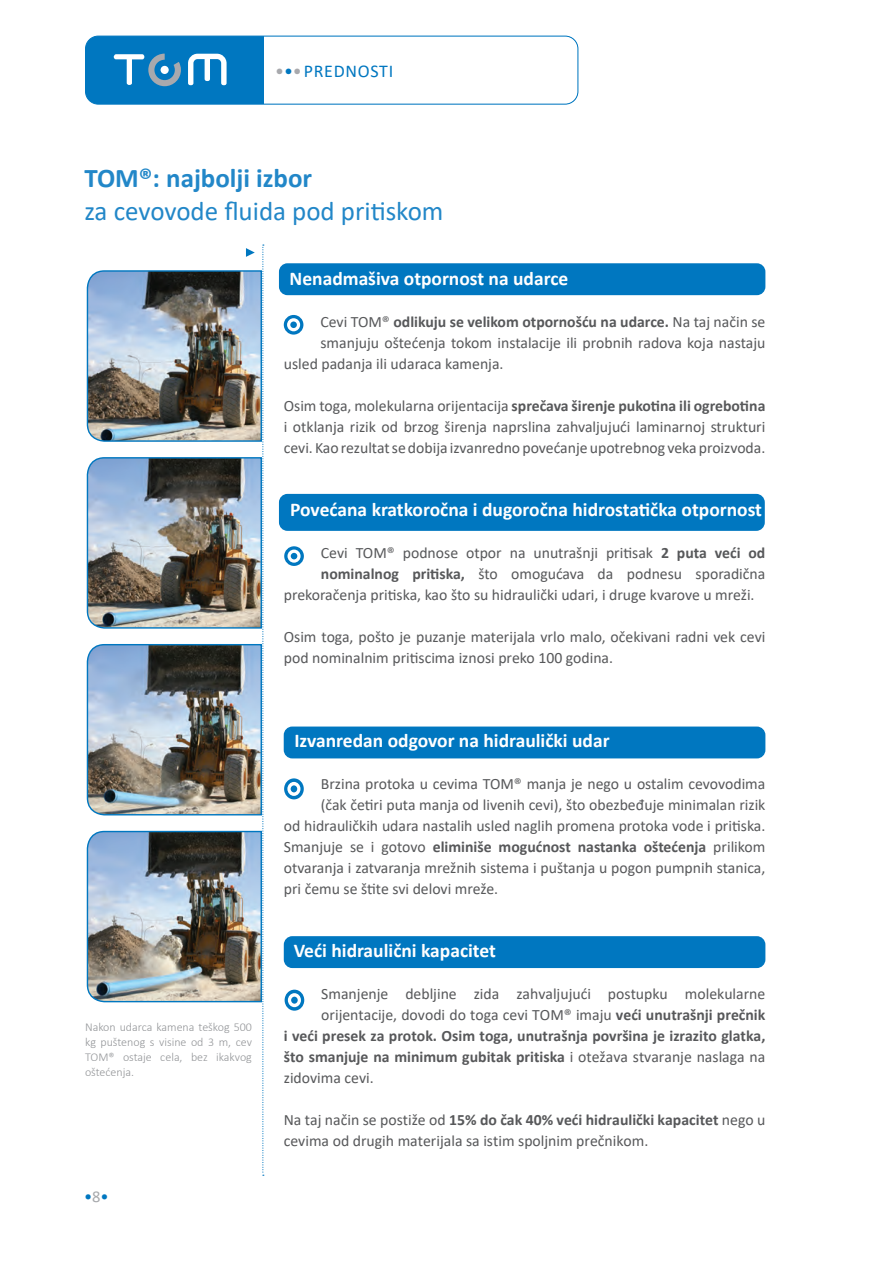
<style>
.page{position:relative;width:893px;height:1263px;background:#fff}
.page>*{position:absolute;margin:0;border:0;box-sizing:border-box;transform-origin:0 0}
.t1{font:27px "Calibri";color:#2287c8}
.t2{font:700 27px "Calibri";color:#2287c8}
.t3{font:700 19.5px "Calibri";color:#fff}
.t4{font:18px "Calibri";letter-spacing:.04em;color:#0077c0}
.t5{font:16.5px "Calibri";color:#0077c0}
.t6{font:15.75px/21px "Calibri";color:#57585a}
.t7{font:700 15.75px "Calibri";color:#57585a}
.t8{font:300 12px/15px "Calibri";color:#939598;text-align:justify}
.s1{color:#a8a9ad}
.s2{font-weight:400}
.s3{font-weight:700}
.s4{color:#a7a9ac}
</style>
<div class="page">
<div style="left:85px;top:36px;width:493px;height:68px;background:#0077c0;border-radius:13px"></div>
<div style="left:264px;top:36px;width:314px;height:68px;background:#fff"></div>
<div style="left:85px;top:36px;width:493px;height:68px;border:1px solid #0077c0;border-radius:13px"></div>
<svg style="left:188px;top:54px;width:39px;height:31px"></svg>
<svg style="left:114px;top:54px;width:67px;height:32px"></svg>
<div style="left:161px;top:66px;width:8px;height:8px;background:#fff;border-radius:50%"></div>
<div style="left:279px;top:494px;width:486px;height:37px;background:#0077c0;border-radius:9px"></div>
<div style="left:279px;top:263px;width:486px;height:32px;background:#0077c0;border-radius:9px"></div>
<img style="left:86px;top:244px;width:178px;height:932px">
<svg style="left:284px;top:315px;width:19px;height:20px"></svg>
<svg style="left:284px;top:546px;width:20px;height:20px"></svg>
<svg style="left:284px;top:778px;width:20px;height:21px"></svg>
<div style="left:284px;top:936px;width:481px;height:32px;background:#0077c0;border-radius:9px"></div>
<svg style="left:285px;top:990px;width:19px;height:21px"></svg>
<div style="left:284px;top:726px;width:481px;height:32px;background:#0077c0;border-radius:9px"></div>
<p class="t4" style="left:275px;top:59px;width:120px"><span class="s1">•</span>•<span class="s1">•</span>PREDNOSTI</p>
<p class="t2" style="left:84px;top:159px;width:229px">TOM®: najbolji izbor</p>
<p class="t1" style="left:84px;top:192px;width:361px">za cevovode fluida pod pritiskom</p>
<p class="t3" style="left:290px;top:265px;width:280px">Nenadmašiva otpornost na udarce</p>
<p class="t7" style="left:320px;top:311px;width:446px"><span class="s2">Cevi TOM®</span> odlikuju se velikom otpornošću na udarce. <span class="s2">Na taj način se</span></p>
<p class="t6" style="left:320px;top:332px;width:446px">smanjuju oštećenja tokom instalacije ili probnih radova koja nastaju</p>
<p class="t6" style="left:284px;top:353px;width:221px">usled padanja ili udaraca kamenja.</p>
<p class="t6" style="left:284px;top:395px;width:483px;text-align:justify">Osim toga, molekularna orijentacija <span class="s3">sprečava širenje pukotina ili ogrebotina </span>i otklanja rizik od brzog širenja naprslina zahvaljujući laminarnoj strukturi cevi. Kao rezultat se dobija izvanredno povećanje upotrebnog veka proizvoda.</p>
<p class="t3" style="left:290px;top:496px;width:473px">Povećana kratkoročna i dugoročna hidrostatička otpornost</p>
<p class="t6" style="left:321px;top:542px;width:446px">Cevi TOM® podnose otpor na unutrašnji pritisak <span class="s3">2 puta veći od</span></p>
<p class="t6" style="left:321px;top:563px;width:446px"><span class="s3">nominalnog pritiska,</span> što omogućava da podnesu sporadična</p>
<p class="t6" style="left:284px;top:584px;width:472px">prekoračenja pritiska, kao što su hidraulički udari, i druge kvarove u mreži.</p>
<p class="t6" style="left:284px;top:626px;width:483px">Osim toga, pošto je puzanje materijala vrlo malo, očekivani radni vek cevi pod nominalnim pritiscima iznosi preko 100 godina.</p>
<p class="t3" style="left:294px;top:727px;width:317px">Izvanredan odgovor na hidraulički udar</p>
<p class="t6" style="left:321px;top:773px;width:446px">Brzina protoka u cevima TOM® manja je nego u ostalim cevovodima</p>
<p class="t6" style="left:321px;top:794px;width:446px">(čak četiri puta manja od livenih cevi), što obezbeđuje minimalan rizik</p>
<p class="t6" style="left:284px;top:815px;width:483px">od hidrauličkih udara nastalih usled naglih promena protoka vode i pritiska.</p>
<p class="t7" style="left:284px;top:836px;width:483px"><span class="s2">Smanjuje se i gotovo</span> eliminiše mogućnost nastanka oštećenja <span class="s2">prilikom</span></p>
<p class="t6" style="left:284px;top:857px;width:483px">otvaranja i zatvaranja mrežnih sistema i puštanja u pogon pumpnih stanica,</p>
<p class="t6" style="left:284px;top:878px;width:216px">pri čemu se štite svi delovi mreže.</p>
<p class="t8" style="left:85px;top:1019px;width:168px">Nakon udarca kamena teškog 500 kg puštenog s visine od 3 m, cev TOM® ostaje cela, bez ikakvog oštećenja.</p>
<p class="t5" style="left:84px;top:1185px;width:26px">•<span class="s4">8</span>•</p>
<p class="t3" style="left:294px;top:937px;width:204px">Veći hidraulični kapacitet</p>
<p class="t6" style="left:321px;top:983px;width:446px">Smanjenje debljine zida zahvaljujući postupku molekularne</p>
<p class="t6" style="left:321px;top:1004px;width:446px">orijentacije, dovodi do toga cevi TOM® imaju <span class="s3">veći unutrašnji prečnik</span></p>
<p class="t7" style="left:284px;top:1025px;width:483px">i veći presek za protok. Osim toga, unutrašnja površina je izrazito glatka,</p>
<p class="t7" style="left:284px;top:1046px;width:483px">što smanjuje na minimum gubitak pritiska <span class="s2">i otežava stvaranje naslaga na</span></p>
<p class="t6" style="left:284px;top:1067px;width:92px">zidovima cevi.</p>
<p class="t6" style="left:284px;top:1109px;width:483px">Na taj način se postiže od <span class="s3">15% do čak 40% veći hidraulički kapacitet</span> nego u cevima od drugih materijala sa istim spoljnim prečnikom.</p>
</div>
